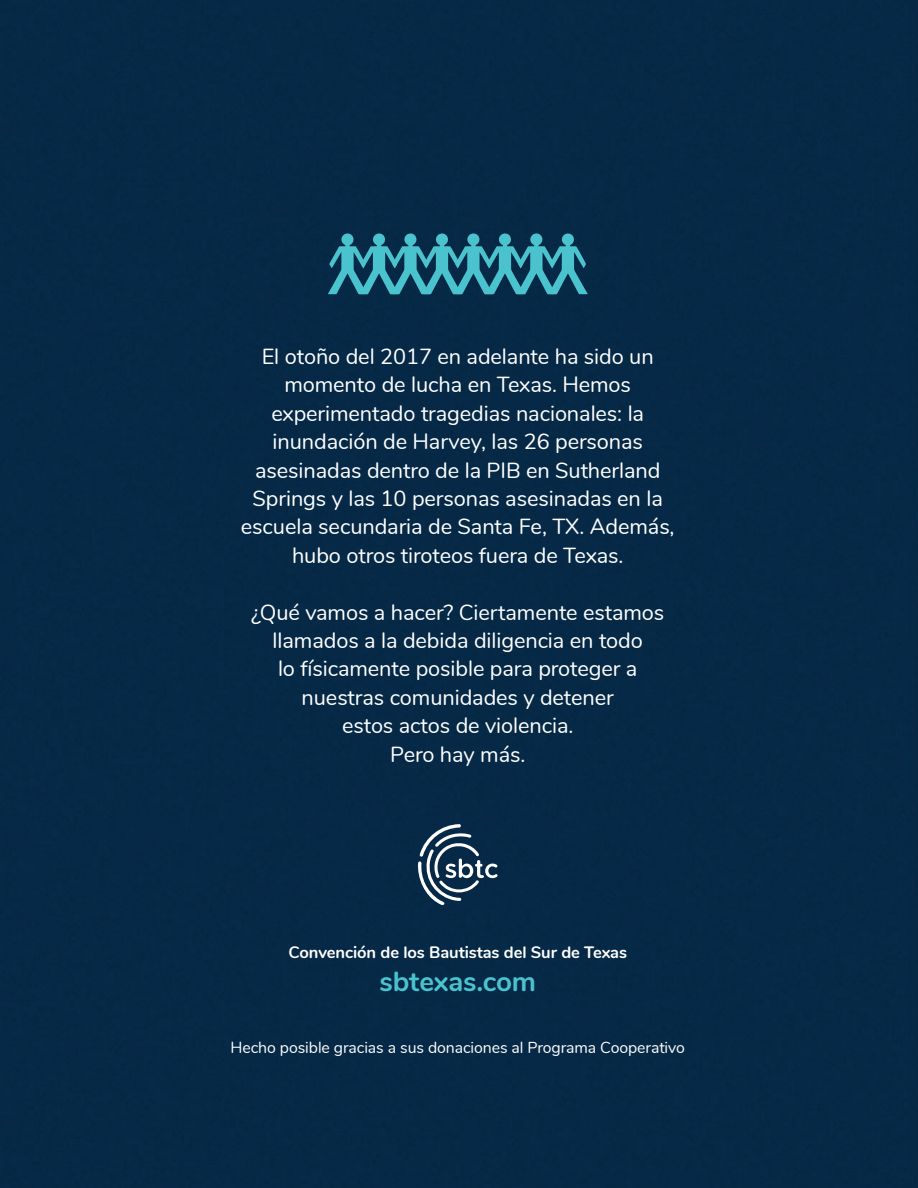
<style>
.page{position:relative;width:918px;height:1188px;background:#052946}
.page>*{position:absolute;margin:0;border:0;box-sizing:border-box;transform-origin:0 0}
.t1{font:700 27.75px "Nunito";letter-spacing:-.005em;color:#4bc3ce}
.t2{font:21.75px/28.3px "Nunito";letter-spacing:-.005em;color:#fff;text-align:center}
.t3{font:700 16.5px "Nunito";letter-spacing:-.005em;color:#fff}
.t4{font:15.9px "Nunito";letter-spacing:-.005em;color:#fff}
</style>
<div class="page">
<svg style="left:328px;top:232px;width:260px;height:62px;background:#267186"></svg>
<svg style="left:418px;top:824px;width:80px;height:81px"></svg>
<p class="t2" style="left:241px;top:341px;width:435px">El otoño del 2017 en adelante ha sido un momento de lucha en Texas. Hemos experimentado tragedias nacionales: la inundación de Harvey, las 26 personas asesinadas dentro de la PIB en Sutherland Springs y las 10 personas asesinadas en la escuela secundaria de Santa Fe, TX. Además, hubo otros tiroteos fuera de Texas.</p>
<p class="t2" style="left:251px;top:597px;width:415px">¿Qué vamos a hacer? Ciertamente estamos llamados a la debida diligencia en todo<br>lo físicamente posible para proteger a nuestras comunidades y detener<br>estos actos de violencia.<br>Pero hay más.</p>
<p class="t3" style="left:288px;top:940px;width:340px">Convención de los Bautistas del Sur de Texas</p>
<p class="t1" style="left:380px;top:961px;width:158px">sbtexas.com</p>
<p class="t4" style="left:231px;top:1036px;width:456px">Hecho posible gracias a sus donaciones al Programa Cooperativo</p>
</div>
